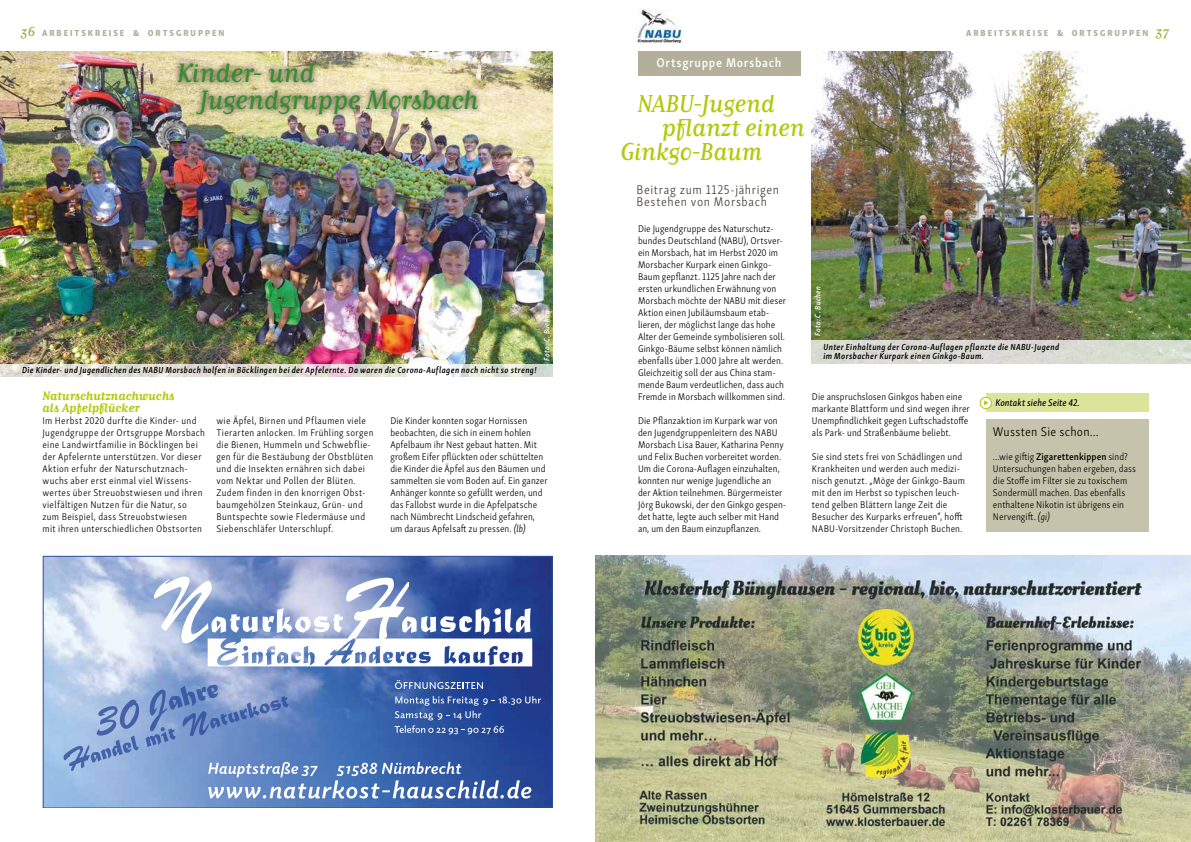
<style>
.page{position:relative;width:1191px;height:842px;background:#fff}
.page>*{position:absolute;margin:0;border:0;box-sizing:border-box;transform-origin:0 0}
.t1{font:26px/27px "Matrix II Script OT";letter-spacing:-.005em;color:#378e2e}
.t2{font:24px "Matrix II Script OT";letter-spacing:-.005em;color:#afca0b}
.t3{font:300 13px/12px "Skolar Sans Latn Cn";letter-spacing:.045em;color:#493f39}
.t4{font:600 13px "Skolar Sans Latn Cn";letter-spacing:.05em;color:#fff}
.t5{font:300 13px "Skolar Sans Latn Cn";letter-spacing:.02em;color:#000}
.t6{font:700 12px/12px "Matrix II Script OT";color:#afca0b}
.t7{font:300 10px/12px "Skolar Sans Latn Cn";letter-spacing:.01em;color:#000}
.t8{font:300 10px/12px "Skolar Sans Latn Cn";letter-spacing:.03em;color:#000}
.t9{font:10px "Skolar Sans Latn Cn Me It";letter-spacing:.005em;color:#000}
.t10{font:italic 600 9px/9px "Skolar Sans Latn Cn";letter-spacing:.035em;color:#000}
.t11{font:9px "Skolar Sans Latn Cn Eb";letter-spacing:.21em;color:#b2af9b}
.t12{font:italic 600 8px "Skolar Sans Latn Cn";letter-spacing:.04em;color:#fff}
.s1{font-family:"Matrix IIOT";font-style:italic;font-size:13px;color:#95ae30}
.s2{font-style:italic}
.s3{font-weight:600}
</style>
<div class="page">
<img style="left:636px;top:10px;width:46px;height:32px">
<img style="left:0;top:52px;width:553px;height:313px">
<svg style="left:0;top:365px;width:553px;height:12px;background:#e3e1d9"></svg>
<div style="left:986px;top:394px;width:162px;height:18px;background:#dae49b"></div>
<svg style="left:980px;top:397px;width:11px;height:12px"></svg>
<div style="left:979px;top:397px;width:13px;height:12px;border:1px solid #afca0b;border-radius:50%"></div>
<svg style="left:984px;top:400px;width:4px;height:5px"></svg>
<div style="left:638px;top:52px;width:162px;height:24px;background:#b2af9b"></div>
<img style="left:595px;top:556px;width:596px;height:286px">
<div style="left:172px;top:57px;width:311px;height:63px;background:#000;opacity:.75"></div>
<img style="left:812px;top:52px;width:379px;height:288px">
<svg style="left:811px;top:340px;width:380px;height:24px;background:#d9dad2"></svg>
<div style="left:986px;top:419px;width:162px;height:113px;background:#c6c3ac"></div>
<img style="left:45px;top:558px;width:505px;height:248px">
<div style="left:43px;top:556px;width:509px;height:252px;border:1px solid #2e4c9a"></div>
<svg style="left:154px;top:576px;width:378px;height:90px"></svg>
<svg style="left:64px;top:680px;width:477px;height:118px;background:#6485bf"></svg>
<p class="t11" style="left:21px;top:25px;width:205px"><span class="s1">36</span> ARBEITSKREISE &amp; ORTSGRUPPEN</p>
<h1 class="t1" style="left:199px;top:58px;width:281px;text-indent:-23px">Kinder- und<br>Jugendgruppe Morsbach</h1>
<p class="t12" style="left:541px;top:361px;width:51px;rotate:-90deg">Foto: C. Buchen</p>
<p class="t10" style="left:22px;top:365px;width:516px">Die Kinder- und Jugendlichen des NABU Morsbach halfen in Böcklingen bei der Apfelernte. Da waren die Corona-Auflagen noch nicht so streng!</p>
<p class="t6" style="left:43px;top:389px;width:134px">Naturschutznachwuchs als Apfelpflücker</p>
<p class="t8" style="left:43px;top:414px;width:164px">Im Herbst 2020 durfte die Kinder- und Jugendgruppe der Ortsgruppe Morsbach eine Landwirtfamilie in Böcklingen bei der Apfelernte unterstützen. Vor dieser Aktion erfuhr der Naturschutznach&shy;wuchs aber erst einmal viel Wissens&shy;wertes über Streuobstwiesen und ihren vielfältigen Nutzen für die Natur, so zum Beispiel, dass Streuobstwiesen<br>mit ihren unterschiedlichen Obstsorten</p>
<p class="t8" style="left:216px;top:414px;width:158px">wie Äpfel, Birnen und Pflaumen viele Tierarten anlocken. Im Frühling sorgen die Bienen, Hummeln und Schwebflie&shy;gen für die Bestäubung der Obstblüten und die Insekten ernähren sich dabei vom Nektar und Pollen der Blüten.<br>Zudem finden in den knorrigen Obst&shy;baumgehölzen Steinkauz, Grün- und Buntspechte sowie Fledermäuse und Siebenschläfer Unterschlupf.</p>
<p class="t7" style="left:390px;top:414px;width:159px">Die Kinder konnten sogar Hornissen beobachten, die sich in einem hohlen Apfelbaum ihr Nest gebaut hatten. Mit großem Eifer pflückten oder schüttelten die Kinder die Äpfel aus den Bäumen und sammelten sie vom Boden auf. Ein ganzer Anhänger konnte so gefüllt werden, und das Fallobst wurde in die Apfelpatsche nach Nümbrecht Lindscheid gefahren, um daraus Apfelsaft zu pressen. <span class="s2">(lb)</span></p>
<h3 class="t4" style="left:656px;top:53px;width:126px">Ortsgruppe Morsbach</h3>
<p class="t11" style="left:966px;top:25px;width:204px">ARBEITSKREISE &amp; ORTSGRUPPEN <span class="s1">37</span></p>
<h2 class="t2" style="left:637px;top:89px;width:139px">NABU-Jugend</h2>
<h2 class="t2" style="left:662px;top:113px;width:144px">pflanzt einen</h2>
<h2 class="t2" style="left:620px;top:137px;width:143px">Ginkgo-Baum</h2>
<h3 class="t3" style="left:636px;top:182px;width:144px">Beitrag zum 1125-jährigen<br>Bestehen von Morsbach</h3>
<p class="t7" style="left:638px;top:222px;width:150px">Die Jugendgruppe des Naturschutz&shy;bundes Deutschland (NABU), Ortsver&shy;ein Morsbach, hat im Herbst 2020 im Morsbacher Kurpark einen Ginkgo-Baum gepflanzt. 1125 Jahre nach der ersten urkundlichen Erwähnung von Morsbach möchte der NABU mit dieser Aktion einen Jubiläumsbaum etab&shy;lieren, der möglichst lange das hohe Alter der Gemeinde symbolisieren soll.<br>Ginkgo-Bäume selbst können nämlich ebenfalls über 1.000 Jahre alt werden.<br>Gleichzeitig soll der aus China stam&shy;mende Baum verdeutlichen, dass auch Fremde in Morsbach willkommen sind.</p>
<p class="t7" style="left:638px;top:414px;width:150px">Die Pflanzaktion im Kurpark war von den Jugendgruppenleitern des NABU Morsbach Lisa Bauer, Katharina Penny und Felix Buchen vorbereitet worden.<br>Um die Corona-Auflagen einzuhalten, konnten nur wenige Jugendliche an der Aktion teilnehmen. Bürgermeister Jörg Bukowski, der den Ginkgo gespen&shy;det hatte, legte auch selber mit Hand an, um den Baum einzupflanzen.</p>
<p class="t12" style="left:811px;top:336px;width:51px;rotate:-90deg">Foto: C. Buchen</p>
<p class="t10" style="left:823px;top:341px;width:237px">Unter Einhaltung der Corona-Auflagen pflanzte die NABU-Jugend im Morsbacher Kurpark einen Ginkgo-Baum.</p>
<p class="t7" style="left:812px;top:390px;width:159px">Die anspruchslosen Ginkgos haben eine markante Blattform und sind wegen ihrer Unempfindlichkeit gegen Luftschadstoffe als Park- und Straßenbäume beliebt.</p>
<p class="t7" style="left:812px;top:450px;width:154px">Sie sind stets frei von Schädlingen und Krankheiten und werden auch medizi&shy;nisch genutzt. „Möge der Ginkgo-Baum mit den im Herbst so typischen leuch&shy;tend gelben Blättern lange Zeit die Besucher des Kurparks erfreuen“, hofft NABU-Vorsitzender Christoph Buchen.</p>
<p class="t9" style="left:995px;top:395px;width:86px">Kontakt siehe Seite 42.</p>
<h3 class="t5" style="left:993px;top:422px;width:107px">Wussten Sie schon…</h3>
<p class="t7" style="left:993px;top:450px;width:144px">...wie giftig <span class="s3">Zigarettenkippen</span> sind?<br>Untersuchungen haben ergeben, dass die Stoffe im Filter sie zu toxischem Sondermüll machen. Das ebenfalls enthaltene Nikotin ist übrigens ein Nervengift. <span class="s2">(gi)</span></p>
</div>
